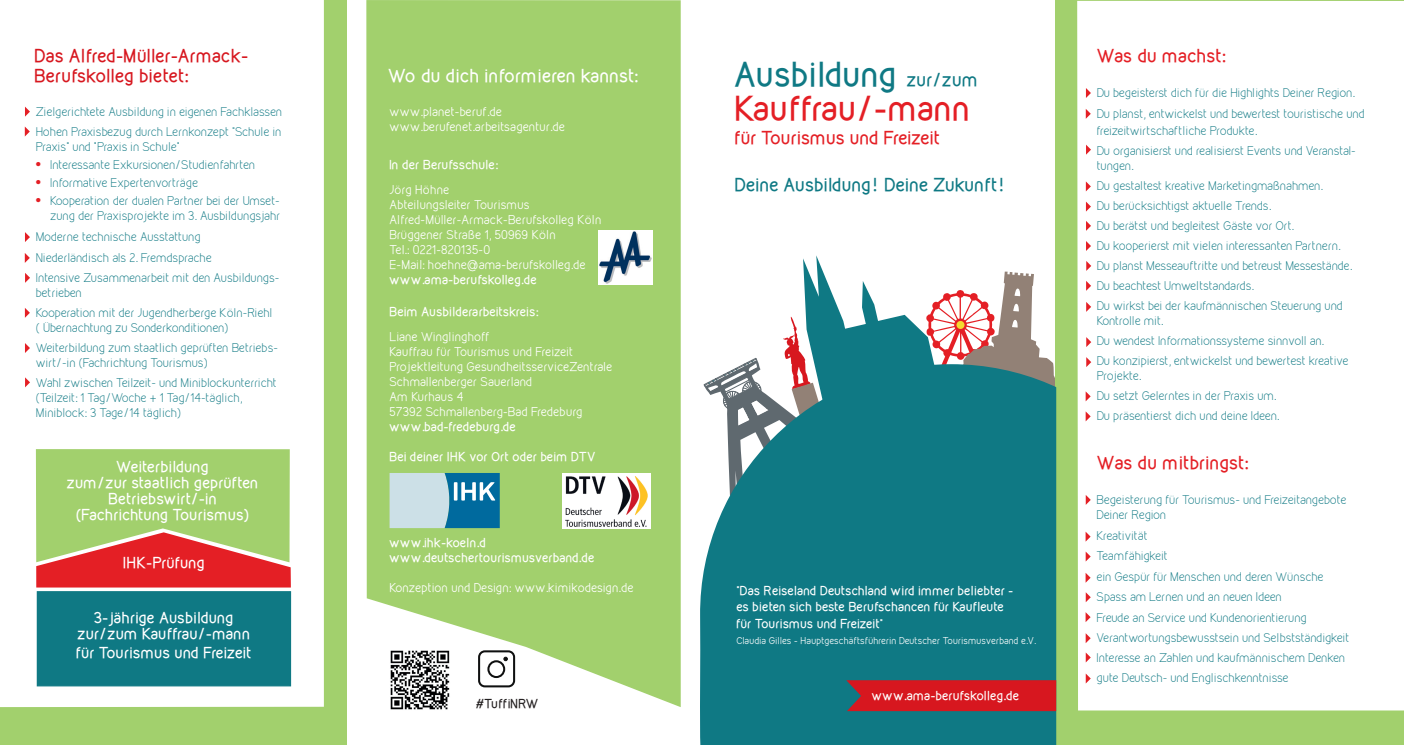
<style>
.page{position:relative;width:1404px;height:745px;background:#fff}
.page>*{position:absolute;margin:0;border:0;box-sizing:border-box;transform-origin:0 0}
.t1{font:700 30px "Kirvy";letter-spacing:-.015em;color:#e41f25}
.t2{font:700 30px "Kirvy";color:#0f7984}
.t3{font:700 16.25px "Kirvy";letter-spacing:-.005em;color:#e41f25}
.t4{font:700 16.25px "Kirvy";color:#d7171f}
.t5{font:700 16.25px "Kirvy";letter-spacing:-.005em;color:#0f7984}
.t6{font:16.25px/20px "Kirvy";color:#fff}
.t7{font:700 16.25px "Kirvy";color:#fff}
.t8{font:700 13.75px/16.2px "Kirvy";color:#fff;text-align:center}
.t9{font:300 11.25px/20px "Kirvy";color:#0f7984}
.t10{font:11.25px/15px "Kirvy";color:#fff}
.t11{font:700 11.25px/16.2px "Kirvy";color:#fff}
.t12{font:700 11.25px "Kirvy";color:#231f20}
.t13{font:8.75px "Kirvy";color:#fff}
.s1{font-family:"Times";font-weight:400;font-size:15px;color:#e41f25}
</style>
<div class="page">
<div style="left:0;top:0;width:346px;height:743px;background:#a2d06d"></div>
<div style="left:0;top:0;width:324px;height:706px;background:#fff"></div>
<div style="left:37px;top:590px;width:254px;height:96px;background:#0f7984;border:1px solid #0f7984"></div>
<svg style="left:743px;top:255px;width:311px;height:109px"></svg>
<div style="left:1055px;top:1px;width:348px;height:743px;background:#a2d06d"></div>
<div style="left:1077px;top:1px;width:326px;height:709px;background:#fff"></div>
<svg style="left:366px;top:0;width:314px;height:706px;background:#a8d376"></svg>
<svg style="left:36px;top:449px;width:255px;height:138px;background:#b7a15e"></svg>
<svg style="left:25px;top:106px;width:5px;height:10px"></svg>
<svg style="left:25px;top:127px;width:5px;height:9px"></svg>
<svg style="left:25px;top:232px;width:5px;height:10px"></svg>
<svg style="left:25px;top:253px;width:5px;height:10px"></svg>
<svg style="left:25px;top:273px;width:5px;height:9px"></svg>
<svg style="left:25px;top:308px;width:5px;height:9px"></svg>
<svg style="left:25px;top:343px;width:5px;height:10px"></svg>
<svg style="left:25px;top:377px;width:5px;height:10px"></svg>
<svg style="left:700px;top:364px;width:356px;height:380px;background:#22808a"></svg>
<svg style="left:846px;top:679px;width:210px;height:31px;background:#c71e26"></svg>
<svg style="left:1085px;top:88px;width:5px;height:10px"></svg>
<svg style="left:1085px;top:109px;width:5px;height:10px"></svg>
<svg style="left:1085px;top:144px;width:5px;height:10px"></svg>
<svg style="left:1085px;top:181px;width:5px;height:10px"></svg>
<svg style="left:1085px;top:201px;width:5px;height:10px"></svg>
<svg style="left:1085px;top:221px;width:5px;height:10px"></svg>
<svg style="left:1085px;top:241px;width:5px;height:10px"></svg>
<svg style="left:1086px;top:261px;width:5px;height:10px"></svg>
<svg style="left:1085px;top:280px;width:5px;height:10px"></svg>
<svg style="left:1086px;top:301px;width:5px;height:11px"></svg>
<svg style="left:1086px;top:337px;width:5px;height:10px"></svg>
<svg style="left:1086px;top:357px;width:5px;height:10px"></svg>
<svg style="left:1085px;top:551px;width:5px;height:10px"></svg>
<svg style="left:1085px;top:572px;width:5px;height:10px"></svg>
<svg style="left:1085px;top:592px;width:5px;height:10px"></svg>
<svg style="left:1085px;top:611px;width:5px;height:10px"></svg>
<svg style="left:1085px;top:632px;width:5px;height:10px"></svg>
<svg style="left:1085px;top:652px;width:5px;height:10px"></svg>
<svg style="left:1085px;top:673px;width:5px;height:10px"></svg>
<svg style="left:1085px;top:494px;width:5px;height:10px"></svg>
<svg style="left:1085px;top:531px;width:5px;height:10px"></svg>
<div style="left:956px;top:321px;width:8px;height:8px;background:#f4d930;border-radius:50%"></div>
<svg style="left:1085px;top:391px;width:5px;height:10px"></svg>
<svg style="left:1085px;top:411px;width:5px;height:10px"></svg>
<img style="left:389px;top:648px;width:61px;height:62px">
<div style="left:562px;top:473px;width:89px;height:55px;background:#fff"></div>
<img style="left:565px;top:476px;width:83px;height:50px">
<svg style="left:389px;top:472px;width:110px;height:55px;background:#7db2c8"></svg>
<img style="left:598px;top:230px;width:54px;height:54px">
<div style="left:479px;top:651px;width:35px;height:35px;background:#fff;border-radius:6px"></div>
<div style="left:478px;top:650px;width:37px;height:37px;border:2px solid #0f1010;border-radius:6px"></div>
<svg style="left:488px;top:660px;width:16px;height:16px"></svg>
<div style="left:487px;top:659px;width:18px;height:18px;border:2px solid #0f1010;border-radius:50%"></div>
<svg style="left:503px;top:656px;width:5px;height:4px"></svg>
<h2 class="t4" style="left:34px;top:46px;width:216px">Das Alfred-Müller-Armack-</h2>
<h2 class="t3" style="left:1096px;top:46px;width:130px">Was du machst:</h2>
<h2 class="t4" style="left:34px;top:66px;width:155px">Berufskolleg bietet:</h2>
<h2 class="t7" style="left:388px;top:65px;width:251px">Wo du dich informieren kannst:</h2>
<h1 class="t2" style="left:735px;top:56px;width:164px">Ausbildung</h1>
<h1 class="t1" style="left:735px;top:89px;width:237px">Kauffrau/-mann</h1>
<h2 class="t3" style="left:735px;top:127px;width:207px">für Tourismus und Freizeit</h2>
<h2 class="t5" style="left:735px;top:174px;width:267px">Deine Ausbildung! Deine Zukunft!</h2>
<h2 class="t5" style="left:906px;top:69px;width:73px">zur/zum</h2>
<p class="t9" style="left:1096px;top:82px;width:269px;line-height:21.2px">Du begeisterst dich für die Highlights Deiner Region.<br>Du planst, entwickelst und bewertest touristische und</p>
<p class="t9" style="left:1096px;top:120px;width:260px">freizeitwirtschaftliche Produkte.<br>Du organisierst und realisierst Events und Veranstal-</p>
<p class="t9" style="left:1096px;top:155px;width:257px">tungen.<br>Du gestaltest kreative Marketingmaßnahmen.<br>Du berücksichtigst aktuelle Trends.<br>Du berätst und begleitest Gäste vor Ort.<br>Du kooperierst mit vielen interessanten Partnern.<br>Du planst Messeauftritte und betreust Messestände.<br>Du beachtest Umweltstandards.<br>Du wirkst bei der kaufmännischen Steuerung und</p>
<p class="t9" style="left:1096px;top:310px;width:253px">Kontrolle mit.<br>Du wendest Informationssysteme sinnvoll an.<br>Du konzipierst, entwickelst und bewertest kreative</p>
<p class="t9" style="left:1096px;top:365px;width:184px">Projekte.<br>Du setzt Gelerntes in der Praxis um.<br>Du präsentierst dich und deine Ideen.</p>
<h2 class="t3" style="left:1097px;top:452px;width:152px">Was du mitbringst:</h2>
<p class="t9" style="left:1096px;top:491px;width:251px;line-height:15px">Begeisterung für Tourismus- und Freizeitangebote<br>Deiner Region</p>
<p class="t9" style="left:1096px;top:525px;width:73px">Kreativität<br>Teamfähigkeit</p>
<p class="t9" style="left:1096px;top:566px;width:254px">ein Gespür für Menschen und deren Wünsche Spass am Lernen und an neuen Ideen<br>Freude an Service und Kundenorientierung Verantwortungsbewusstsein und Selbstständigkeit Interesse an Zahlen und kaufmännischem Denken gute Deutsch- und Englischkenntnisse</p>
<p class="t9" style="left:36px;top:101px;width:247px">Zielgerichtete Ausbildung in eigenen Fachklassen<br>Hohen Praxisbezug durch Lernkonzept "Schule in</p>
<p class="t9" style="left:36px;top:136px;width:146px">Praxis" und "Praxis in Schule"</p>
<p class="t9" style="left:36px;top:154px;width:221px"><span class="s1">•</span> Interessante Exkursionen/Studienfahrten</p>
<p class="t9" style="left:36px;top:172px;width:164px"><span class="s1">•</span> Informative Expertenvorträge</p>
<p class="t9" style="left:36px;top:193px;width:246px;line-height:15px;text-align:right"><span class="s1">•</span> Kooperation der dualen Partner bei der Umset&shy;zung der Praxisprojekte im 3. Ausbildungsjahr</p>
<p class="t9" style="left:36px;top:226px;width:177px;line-height:21.2px">Moderne technische Ausstattung<br>Niederländisch als 2. Fremdsprache</p>
<p class="t9" style="left:36px;top:270px;width:245px;line-height:15px">Intensive Zusammenarbeit mit den Ausbildungs&shy;betrieben</p>
<p class="t9" style="left:36px;top:305px;width:238px;line-height:15px">Kooperation mit der Jugendherberge Köln-Riehl ( Übernachtung zu Sonderkonditionen)</p>
<p class="t9" style="left:36px;top:340px;width:243px;line-height:15px">Weiterbildung zum staatlich geprüften Betriebs&shy;wirt/-in (Fachrichtung Tourismus)</p>
<p class="t9" style="left:36px;top:375px;width:242px;line-height:15px">Wahl zwischen Teilzeit- und Miniblockunterricht (Teilzeit: 1 Tag/Woche + 1 Tag/14-täglich,<br>Miniblock: 3 Tage/14 täglich)</p>
<p class="t10" style="left:389px;top:104px;width:177px">www.planet-beruf.de www.berufenet.arbeitsagentur.de</p>
<p class="t11" style="left:389px;top:156px;width:110px">In der Berufsschule:</p>
<p class="t10" style="left:389px;top:182px;width:214px">Jörg Höhne<br>Abteilungsleiter Tourismus<br>Alfred-Müller-Armack-Berufskolleg Köln<br>Brüggener Straße 1, 50969 Köln<br>Tel.: 0221-820135-0<br>E-Mail: hoehne@ama-berufskolleg.de</p>
<p class="t11" style="left:389px;top:271px;width:149px">www.ama-berufskolleg.de</p>
<p class="t11" style="left:389px;top:303px;width:150px">Beim Ausbilderarbeitskreis:</p>
<p class="t10" style="left:389px;top:329px;width:224px">Liane Winglinghoff<br>Kauffrau für Tourismus und Freizeit<br>Projektleitung GesundheitsserviceZentrale<br>Schmallenberger Sauerland<br>Am Kurhaus 4<br>57392 Schmallenberg-Bad Fredeburg</p>
<p class="t11" style="left:389px;top:418px;width:128px">www.bad-fredeburg.de</p>
<p class="t11" style="left:389px;top:448px;width:208px">Bei deiner IHK vor Ort oder beim DTV</p>
<p class="t8" style="left:67px;top:458px;width:193px">Weiterbildung<br>zum/zur staatlich geprüften<br>Betriebswirt/-in (Fachrichtung Tourismus)</p>
<p class="t11" style="left:389px;top:534px;width:207px;line-height:15px">www.ihk-koeln.d www.deutschertourismusverband.de</p>
<p class="t10" style="left:389px;top:579px;width:246px">Konzeption und Design: www.kimikodesign.de</p>
<p class="t8" style="left:123px;top:554px;width:84px">IHK-Prüfung</p>
<h2 class="t6" style="left:742px;top:581px;width:181px">Deine Zukunft im<br>Deutschland-Tourismus</h2>
<p class="t11" style="left:736px;top:582px;width:278px">"Das Reiseland Deutschland wird immer beliebter - es bieten sich beste Berufschancen für Kaufleute für Tourismus und Freizeit"</p>
<p class="t13" style="left:736px;top:635px;width:301px">Claudia Gilles - Hauptgeschäftsführerin Deutscher Tourismusverband e.V.</p>
<p class="t8" style="left:78px;top:609px;width:174px">3-jährige Ausbildung zur/zum Kauffrau/-mann</p>
<p class="t8" style="left:76px;top:644px;width:177px">für Tourismus und Freizeit</p>
<p class="t12" style="left:476px;top:696px;width:65px">#TuffiNRW</p>
<p class="t11" style="left:871px;top:686px;width:149px">www.ama-berufskolleg.de</p>
</div>
